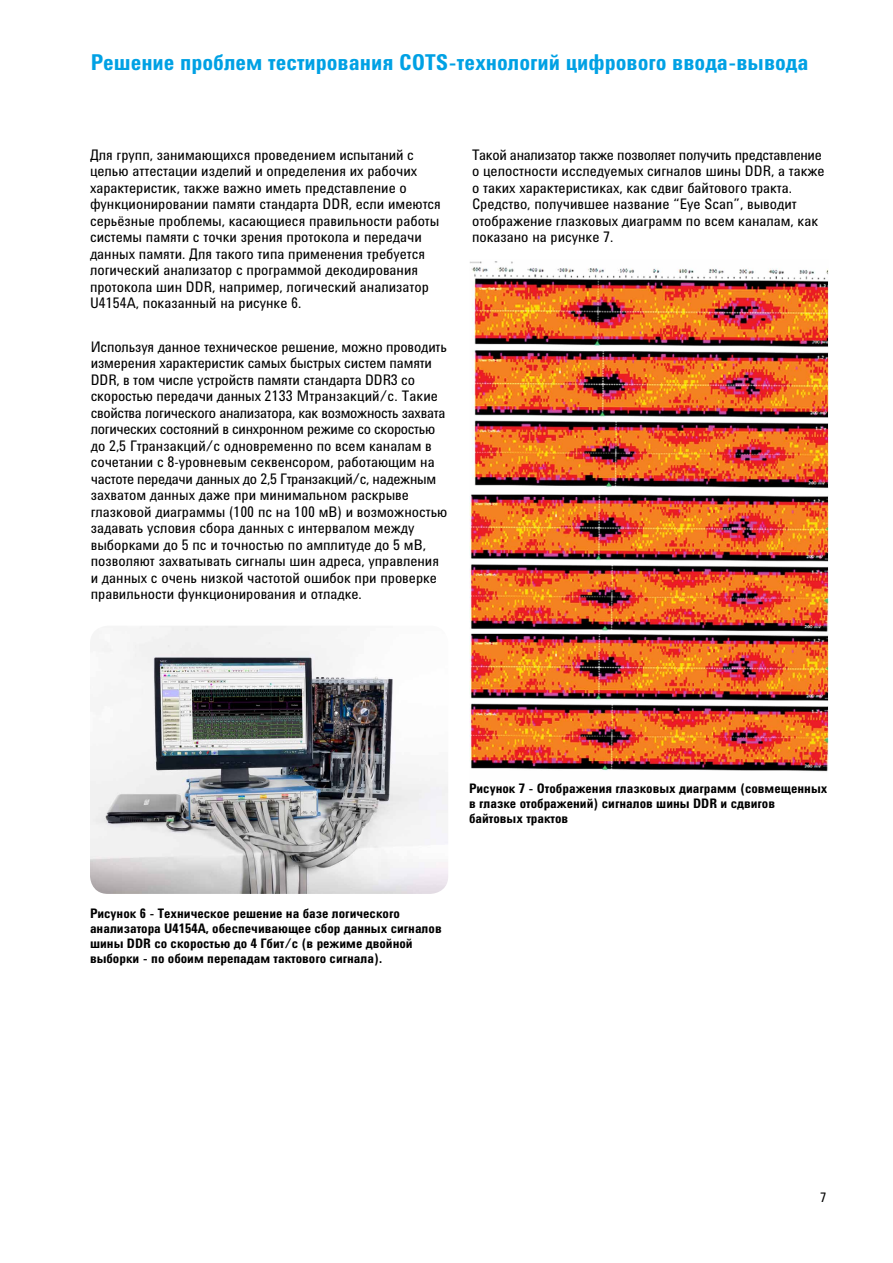
<style>
.page{position:relative;width:893px;height:1263px;background:#fff}
.page>*{position:absolute;margin:0;border:0;box-sizing:border-box;transform-origin:0 0}
.t1{font:700 22.5px "Agilent Condensed CFF";color:#00a1e4}
.t2{font:15px/16.5px "Agilent Condensed CFF";color:#000}
.t3{font:700 13.5px/15px "Agilent Condensed CFF";color:#000}
.t4{font:13.5px "Agilent Condensed CFF";color:#000}
</style>
<div class="page">
<img style="left:90px;top:626px;width:358px;height:268px">
<img style="left:469px;top:261px;width:360px;height:511px">
<h1 class="t1" style="left:91px;top:45px;width:719px">Решение проблем тестирования COTS-технологий цифрового ввода-вывода</h1>
<p class="t2" style="left:90px;top:146px;width:352px">Для групп, занимающихся проведением испытаний с целью аттестации изделий и определения их рабочих характеристик, также важно иметь представление о функционировании памяти стандарта DDR, если имеются серьёзные проблемы, касающиеся правильности работы системы памяти с точки зрения протокола и передачи данных памяти. Для такого типа применения требуется логический анализатор с программой декодирования протокола шин DDR, например, логический анализатор U4154A, показанный на рисунке 6.</p>
<p class="t2" style="left:91px;top:338px;width:358px">Используя данное техническое решение, можно проводить измерения характеристик самых быстрых систем памяти DDR, в том числе устройств памяти стандарта DDR3 со скоростью передачи данных 2133 Мтранзакций/с. Такие свойства логического анализатора, как возможность захвата логических состояний в синхронном режиме со скоростью до 2,5 Гтранзакций/с одновременно по всем каналам в сочетании с 8-уровневым секвенсором, работающим на частоте передачи данных до 2,5 Гтранзакций/с, надежным захватом данных даже при минимальном раскрыве глазковой диаграммы (100 пс на 100 мВ) и возможностью задавать условия сбора данных с интервалом между выборками до 5 пс и точностью по амплитуде до 5 мВ, позволяют захватывать сигналы шин адреса, управления и данных с очень низкой частотой ошибок при проверке правильности функционирования и отладке.</p>
<p class="t2" style="left:472px;top:146px;width:354px">Такой анализатор также позволяет получить представление о целостности исследуемых сигналов шины DDR, а также о таких характеристиках, как сдвиг байтового тракта.<br>Средство, получившее название “Eye Scan”, выводит отображение глазковых диаграмм по всем каналам, как показано на рисунке 7.</p>
<p class="t3" style="left:469px;top:780px;width:360px">Рисунок 7 - Отображения глазковых диаграмм (совмещенных в глазке отображений) сигналов шины DDR и сдвигов байтовых трактов</p>
<p class="t3" style="left:90px;top:905px;width:353px">Рисунок 6 - Техническое решение на базе логического анализатора U4154A, обеспечивающее сбор данных сигналов шины DDR со скоростью до 4 Гбит/c (в режиме двойной выборки - по обоим перепадам тактового сигнала).</p>
<p class="t4" style="left:820px;top:1187px;width:8px">7</p>
</div>
